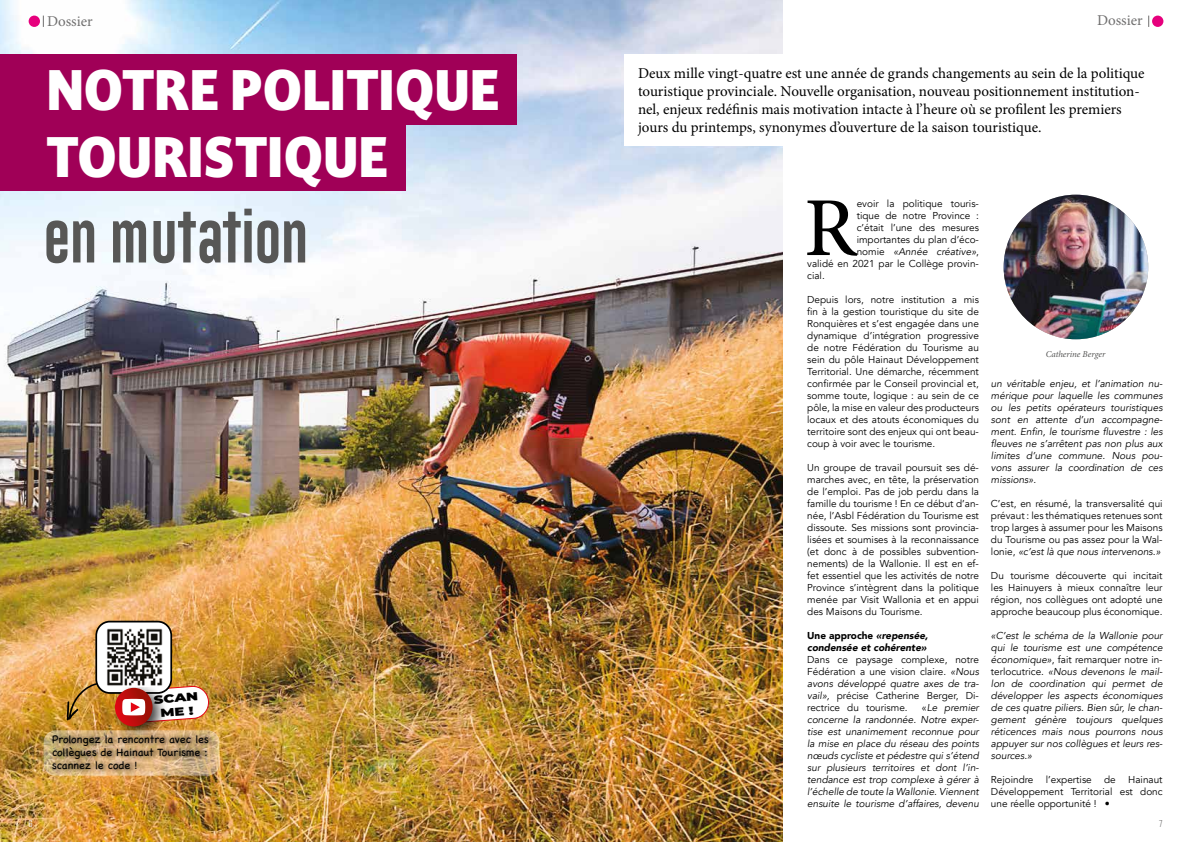
<style>
.page{position:relative;width:1191px;height:842px;background:#fff}
.page>*{position:absolute;margin:0;border:0;box-sizing:border-box;transform-origin:0 0}
.t1{font:500 83.8px "Minion Pro";color:#000}
.t2{font:900 54.3px "Darkmode Darkmode Off";color:#fff;scale:.91 1}
.t3{font:53px "Gobold Lowplus";color:#575756}
.t4{font:15px/18px "Minion Pro";color:#000}
.t5{font:15px "Minion Pro";color:#706f6f}
.t6{font:900 11.5px/13.8px "Montserrat";color:#000;text-align:center;scale:1.28 1}
.t7{font:11px/13.2px "Chalkboard";color:#000;text-align:justify}
.t8{font:10px/12px "Avenir";color:#000;text-align:justify}
.t9{font:italic 10px/12px "Avenir";color:#000;text-align:justify}
.t10{font:italic 900 10px/12px "Avenir";color:#000}
.t11{font:10px "Rift";color:#fff}
.t12{font:10px "Rift";color:#706f6f}
.t13{font:italic 9px "Minion Pro";color:#575756}
.s1{font-style:normal}
.s2{font-style:italic}
</style>
<div class="page">
<img style="left:0;top:0;width:782px;height:842px">
<div style="left:1152px;top:16px;width:11px;height:11px;background:#e6007d;border-radius:50%"></div>
<div style="left:29px;top:16px;width:11px;height:11px;background:#e6007d;border-radius:50%"></div>
<div style="left:0;top:55px;width:516px;height:70px;background:#a00057"></div>
<img style="left:1003px;top:195px;width:145px;height:144px;border-radius:72px">
<div style="left:624px;top:55px;width:239px;height:91px;background:#fff"></div>
<div style="left:0;top:121px;width:405px;height:70px;background:#a00057"></div>
<div style="left:96px;top:622px;width:75px;height:71px;background:#fff;border-radius:14px"></div>
<div style="left:95px;top:621px;width:77px;height:73px;border:2px solid #000;border-radius:14px"></div>
<img style="left:105px;top:678px;width:67px;height:52px">
<img style="left:67px;top:679px;width:143px;height:47px">
<img style="left:104px;top:628px;width:60px;height:59px">
<svg style="left:44px;top:730px;width:175px;height:46px"></svg>
<svg style="left:50px;top:730px;width:167px;height:46px;background:#c3a375"></svg>
<h3 class="t5" style="left:47px;top:12px;width:47px">Dossier</h3>
<h3 class="t5" style="left:1097px;top:10px;width:47px">Dossier</h3>
<h2 class="t2" style="left:46px;top:53px;width:499px">NOTRE POLITIQUE</h2>
<h2 class="t2" style="left:46px;top:120px;width:377px">TOURISTIQUE</h2>
<h3 class="t3" style="left:44px;top:203px;width:266px">EN MUTATION</h3>
<p class="t11" style="left:28px;top:816px;width:6px">6</p>
<p class="t6" style="left:153px;top:692px;width:36px;rotate:-4deg">SCAN<br>ME !</p>
<p class="t7" style="left:52px;top:732px;width:158px">Prolongez la rencontre avec les collègues de Hainaut Tourisme : scannez le code !</p>
<p class="t4" style="left:638px;top:65px;width:508px">Deux mille vingt-quatre est une année de grands changements au sein de la politique touristique provinciale. Nouvelle organisation, nouveau positionnement institution&shy;nel, enjeux redéfinis mais motivation intacte à l’heure où se profilent les premiers jours du printemps, synonymes d’ouverture de la saison touristique.</p>
<h1 class="t1" style="left:804px;top:172px;width:54px">R</h1>
<p class="t8" style="left:856px;top:198px;width:124px">evoir la politique touris-</p>
<p class="t8" style="left:856px;top:210px;width:124px">tique de notre Province :</p>
<p class="t8" style="left:856px;top:222px;width:124px">c’était l’une des mesures</p>
<p class="t8" style="left:856px;top:234px;width:124px">importantes du plan d’éco-</p>
<p class="t9" style="left:856px;top:246px;width:124px"><span class="s1">nomie</span> «Année créative»<span class="s1">,</span></p>
<p class="t8" style="left:807px;top:258px;width:173px">validé en 2021 par le Collège provin-</p>
<p class="t8" style="left:807px;top:270px;width:19px">cial.</p>
<p class="t8" style="left:807px;top:294px;width:173px">Depuis lors, notre institution a mis fin à la gestion touristique du site de Ronquières et s’est engagée dans une dynamique d’intégration progressive de notre Fédération du Tourisme au sein du pôle Hainaut Développement Territorial. Une démarche, récemment confirmée par le Conseil provincial et, somme toute, logique : au sein de ce pôle, la mise en valeur des producteurs locaux et des atouts économiques du territoire sont des enjeux qui ont beau&shy;coup à voir avec le tourisme.</p>
<p class="t8" style="left:807px;top:462px;width:173px">Un groupe de travail poursuit ses dé&shy;marches avec, en tête, la préservation de l’emploi. Pas de job perdu dans la famille du tourisme ! En ce début d’an&shy;née, l’Asbl Fédération du Tourisme est dissoute. Ses missions sont provincia&shy;lisées et soumises à la reconnaissance (et donc à de possibles subvention&shy;nements) de la Wallonie. Il est en ef&shy;fet essentiel que les activités de notre Province s’intègrent dans la politique menée par Visit Wallonia et en appui des Maisons du Tourisme.</p>
<p class="t10" style="left:807px;top:629px;width:122px"><span class="s1">Une approche</span> «repensée, condensée et cohérente»</p>
<p class="t8" style="left:807px;top:654px;width:173px">Dans ce paysage complexe, notre Fédération a une vision claire. <span class="s2">«Nous avons développé quatre axes de tra&shy;vail»,</span> précise Catherine Berger, Di&shy;rectrice du tourisme.</p>
<p class="t9" style="left:807px;top:702px;width:173px;text-indent:115px"><span class="s1">«</span>Le premier concerne la randonnée. Notre exper&shy;tise est unanimement reconnue pour la mise en place du réseau des points nœuds cycliste et pédestre qui s’étend sur plusieurs territoires et dont l’in&shy;tendance est trop complexe à gérer à l’échelle de toute la Wallonie. Viennent ensuite le tourisme d’affaires, devenu</p>
<p class="t13" style="left:1045px;top:348px;width:61px">Catherine Berger</p>
<p class="t9" style="left:991px;top:378px;width:173px">un véritable enjeu, et l’animation nu&shy;mérique pour laquelle les communes ou les petits opérateurs touristiques sont en attente d’un accompagne&shy;ment. Enfin, le tourisme fluvestre : les fleuves ne s’arrêtent pas non plus aux limites d’une commune. Nous pou&shy;vons assurer la coordination de ces missions»<span class="s1">.</span></p>
<p class="t8" style="left:991px;top:498px;width:173px">C’est, en résumé, la transversalité qui prévaut : les thématiques retenues sont trop larges à assumer pour les Maisons du Tourisme ou pas assez pour la Wal&shy;lonie, <span class="s2">«c’est là que nous intervenons.»</span></p>
<p class="t8" style="left:991px;top:570px;width:173px">Du tourisme découverte qui incitait les Hainuyers à mieux connaître leur région, nos collègues ont adopté une approche beaucoup plus économique.</p>
<p class="t9" style="left:991px;top:630px;width:173px">«C’est le schéma de la Wallonie pour qui le tourisme est une compétence économique»<span class="s1">, fait remarquer notre in&shy;terlocutrice.</span> «Nous devenons le mail&shy;lon de coordination qui permet de développer les aspects économiques de ces quatre piliers. Bien sûr, le chan&shy;gement génère toujours quelques réticences mais nous pourrons nous appuyer sur nos collègues et leurs res&shy;sources.»</p>
<p class="t8" style="left:991px;top:774px;width:173px">Rejoindre l’expertise de Hainaut Développement Territorial est donc une réelle opportunité ! •</p>
<p class="t12" style="left:1159px;top:816px;width:5px">7</p>
</div>
